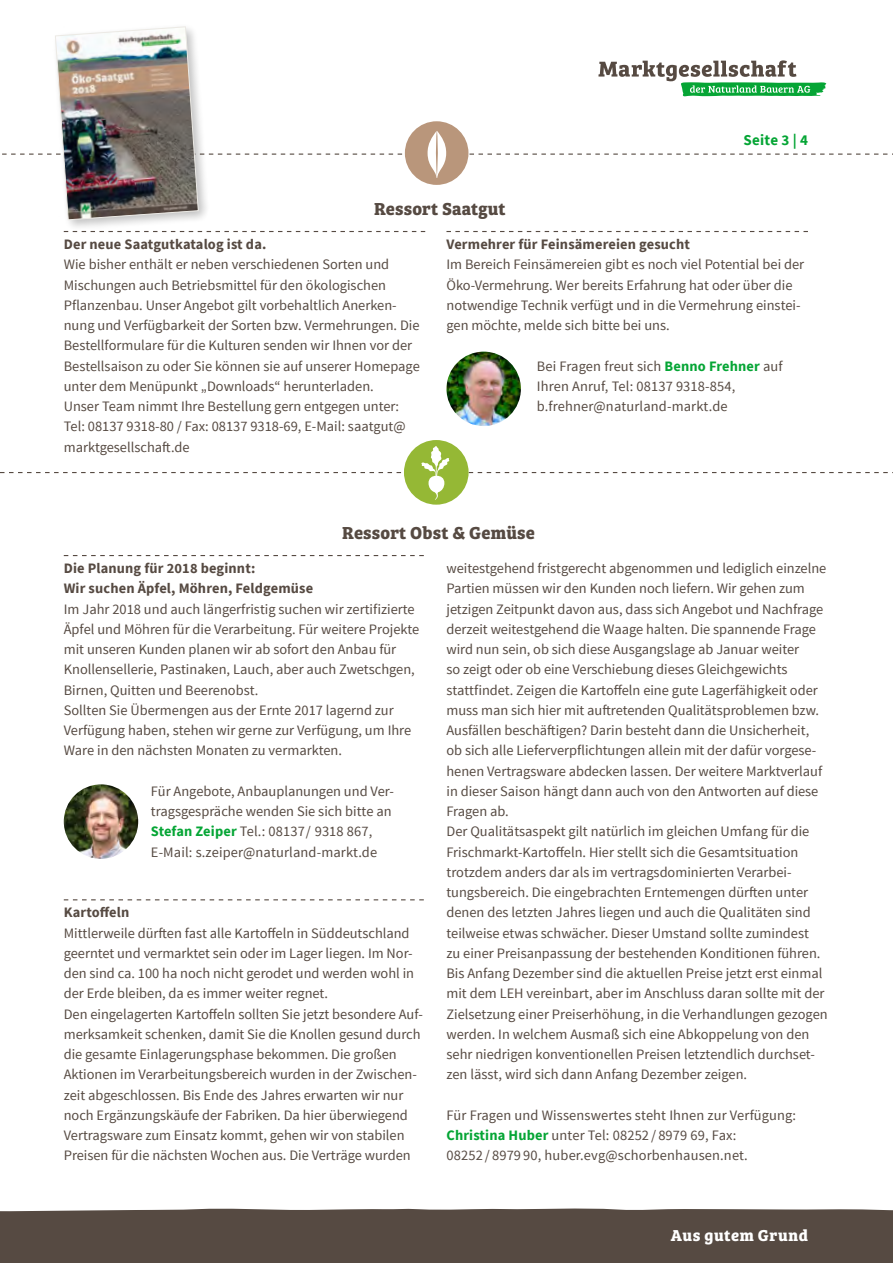
<style>
.page{position:relative;width:893px;height:1263px;background:#fff}
.page>*{position:absolute;margin:0;border:0;box-sizing:border-box;transform-origin:0 0}
.t1{font:700 18px "Bree Serif";letter-spacing:.01em;color:#564a42}
.t2{font:700 16.35px "Bree Serif";letter-spacing:.03em;color:#fff}
.t3{font:700 15px "Source Sans Pro";letter-spacing:.015em;color:#05a535}
.t4{font:14.4px/20.2px "Source Sans Pro";color:#564a42}
.t5{font:700 14.4px/20.2px "Source Sans Pro";letter-spacing:.01em;color:#564a42}
.s1{font-weight:700;color:#05a535}
</style>
<div class="page">
<div style="left:0;top:1208px;width:893px;height:55px;background:#564a42"></div>
<div style="left:404px;top:440px;width:65px;height:65px;background:#95b835;border-radius:50%"></div>
<svg style="left:0;top:446px;width:893px;height:54px"></svg>
<svg style="left:211px;top:231px;width:214px;height:1px"></svg>
<svg style="left:446px;top:231px;width:362px;height:1px"></svg>
<svg style="left:447px;top:352px;width:74px;height:74px"></svg>
<img style="left:446px;top:352px;width:75px;height:74px;border-radius:37px">
<div style="left:51px;top:23px;width:160px;height:209px;background:#000;opacity:.25"></div>
<svg style="left:2px;top:27px;width:891px;height:193px"></svg>
<svg style="left:64px;top:555px;width:360px;height:1px"></svg>
<svg style="left:64px;top:899px;width:360px;height:1px"></svg>
<svg style="left:64px;top:785px;width:74px;height:74px"></svg>
<img style="left:64px;top:784px;width:74px;height:75px;border-radius:37px">
<p class="t1" style="left:374px;top:194px;width:133px">Ressort Saatgut</p>
<p class="t3" style="left:743px;top:130px;width:66px">Seite 3 | 4</p>
<p class="t5" style="left:64px;top:234px;width:204px">Der neue Saatgutkatalog ist da.</p>
<p class="t4" style="left:64px;top:255px;width:357px">Wie bisher enthält er neben verschiedenen Sorten und Mischungen auch Betriebsmittel für den ökologischen Pflanzenbau. Unser Angebot gilt vorbehaltlich Anerken&shy;nung und Verfügbarkeit der Sorten bzw. Vermehrungen. Die Bestellformulare für die Kulturen senden wir Ihnen vor der Bestellsaison zu oder Sie können sie auf unserer Homepage unter dem Menüpunkt „Downloads“ herunterladen.<br>Unser Team nimmt Ihre Bestellung gern entgegen unter:<br>Tel: 08137 9318-80 / Fax: 08137 9318-69, E-Mail: saatgut@ marktgesellschaft.de</p>
<p class="t5" style="left:446px;top:234px;width:245px">Vermehrer für Feinsämereien gesucht</p>
<p class="t4" style="left:446px;top:255px;width:359px">Im Bereich Feinsämereien gibt es noch viel Potential bei der Öko-Vermehrung. Wer bereits Erfahrung hat oder über die notwendige Technik verfügt und in die Vermehrung einstei&shy;gen möchte, melde sich bitte bei uns.</p>
<p class="t4" style="left:537px;top:356px;width:247px">Bei Fragen freut sich <span class="s1">Benno Frehner</span> auf<br>Ihren Anruf, Tel: 08137 9318-854, b.frehner@naturland-markt.de</p>
<p class="t1" style="left:342px;top:518px;width:194px">Ressort Obst &amp; Gemüse</p>
<p class="t5" style="left:64px;top:558px;width:251px">Die Planung für 2018 beginnt:<br>Wir suchen Äpfel, Möhren, Feldgemüse</p>
<p class="t4" style="left:64px;top:599px;width:357px">Im Jahr 2018 und auch längerfristig suchen wir zertifizierte Äpfel und Möhren für die Verarbeitung. Für weitere Projekte mit unseren Kunden planen wir ab sofort den Anbau für Knollensellerie, Pastinaken, Lauch, aber auch Zwetschgen, Birnen, Quitten und Beerenobst.<br>Sollten Sie Übermengen aus der Ernte 2017 lagernd zur Verfügung haben, stehen wir gerne zur Verfügung, um Ihre Ware in den nächsten Monaten zu vermarkten.</p>
<p class="t4" style="left:151px;top:781px;width:245px">Für Angebote, Anbauplanungen und Ver&shy;tragsgespräche wenden Sie sich bitte an <span class="s1">Stefan Zeiper</span> Tel.: 08137/ 9318 867, E-Mail: s.zeiper@naturland-markt.de</p>
<p class="t5" style="left:64px;top:902px;width:67px">Kartoffeln</p>
<p class="t4" style="left:64px;top:923px;width:361px">Mittlerweile dürften fast alle Kartoffeln in Süddeutschland geerntet und vermarktet sein oder im Lager liegen. Im Nor&shy;den sind ca. 100 ha noch nicht gerodet und werden wohl in der Erde bleiben, da es immer weiter regnet.<br>Den eingelagerten Kartoffeln sollten Sie jetzt besondere Auf&shy;merksamkeit schenken, damit Sie die Knollen gesund durch die gesamte Einlagerungsphase bekommen. Die großen Aktionen im Verarbeitungsbereich wurden in der Zwischen&shy;zeit abgeschlossen. Bis Ende des Jahres erwarten wir nur noch Ergänzungskäufe der Fabriken. Da hier überwiegend Vertragsware zum Einsatz kommt, gehen wir von stabilen Preisen für die nächsten Wochen aus. Die Verträge wurden</p>
<p class="t4" style="left:446px;top:558px;width:383px">weitestgehend fristgerecht abgenommen und lediglich einzelne Partien müssen wir den Kunden noch liefern. Wir gehen zum jetzigen Zeitpunkt davon aus, dass sich Angebot und Nachfrage derzeit weitestgehend die Waage halten. Die spannende Frage wird nun sein, ob sich diese Ausgangslage ab Januar weiter<br>so zeigt oder ob eine Verschiebung dieses Gleichgewichts stattfindet. Zeigen die Kartoffeln eine gute Lagerfähigkeit oder muss man sich hier mit auftretenden Qualitätsproblemen bzw.<br>Ausfällen beschäftigen? Darin besteht dann die Unsicherheit, ob sich alle Lieferverpflichtungen allein mit der dafür vorgese&shy;henen Vertragsware abdecken lassen. Der weitere Marktverlauf in dieser Saison hängt dann auch von den Antworten auf diese Fragen ab.<br>Der Qualitätsaspekt gilt natürlich im gleichen Umfang für die Frischmarkt-Kartoffeln. Hier stellt sich die Gesamtsituation trotzdem anders dar als im vertragsdominierten Verarbei&shy;tungsbereich. Die eingebrachten Erntemengen dürften unter denen des letzten Jahres liegen und auch die Qualitäten sind teilweise etwas schwächer. Dieser Umstand sollte zumindest<br>zu einer Preisanpassung der bestehenden Konditionen führen.<br>Bis Anfang Dezember sind die aktuellen Preise jetzt erst einmal mit dem LEH vereinbart, aber im Anschluss daran sollte mit der Zielsetzung einer Preiserhöhung, in die Verhandlungen gezogen werden. In welchem Ausmaß sich eine Abkoppelung von den sehr niedrigen konventionellen Preisen letztendlich durchset&shy;zen lässt, wird sich dann Anfang Dezember zeigen.</p>
<p class="t4" style="left:446px;top:1105px;width:351px">Für Fragen und Wissenswertes steht Ihnen zur Verfügung:<br><span class="s1">Christina Huber</span> unter Tel: 08252 / 8979 69, Fax:<br>08252 / 8979 90, huber.evg@schorbenhausen.net.</p>
<p class="t2" style="left:671px;top:1223px;width:139px">Aus gutem Grund</p>
</div>
